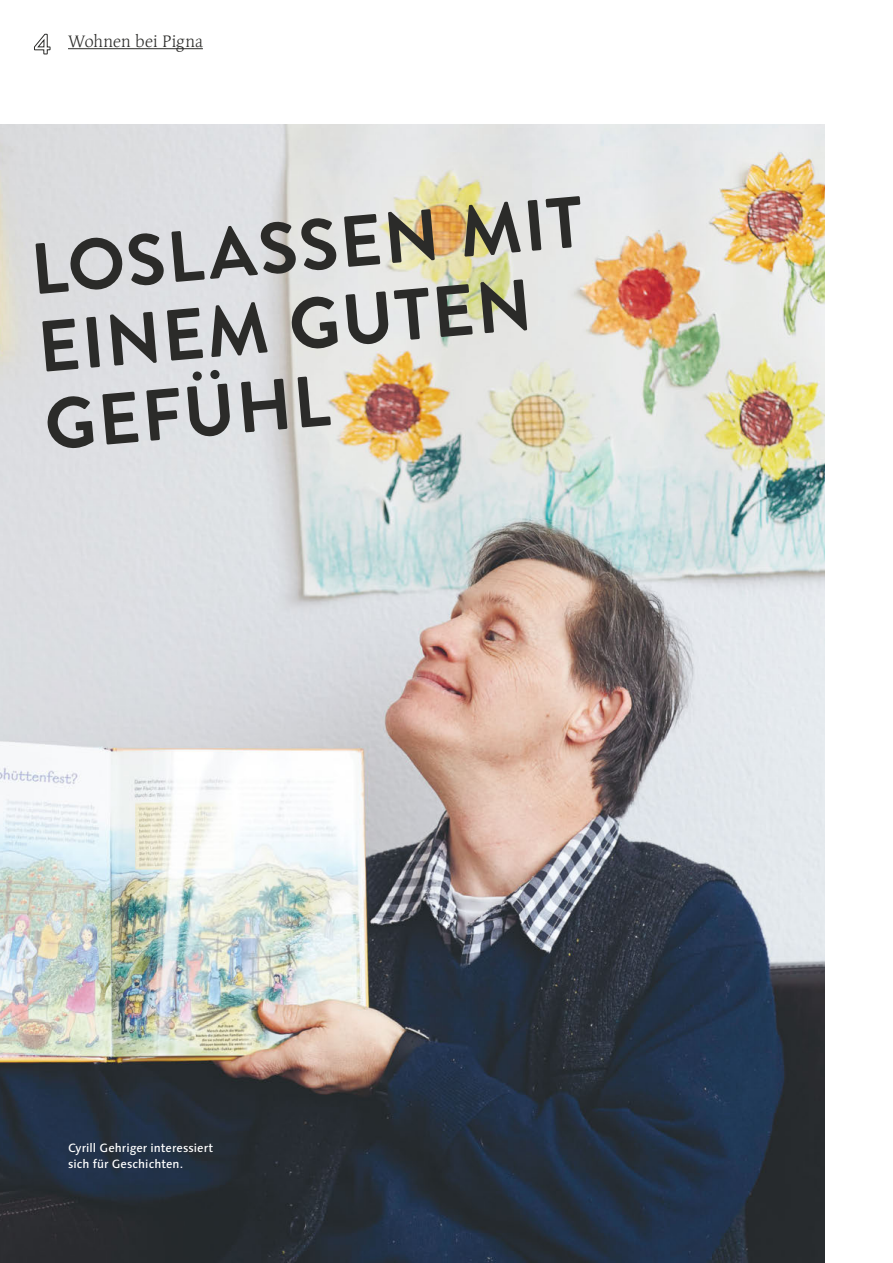
<style>
.page{position:relative;width:893px;height:1263px;background:#fff}
.page>*{position:absolute;margin:0;border:0;box-sizing:border-box;transform-origin:0 0}
.t1{font:700 72px/78px "Brandon Grotesque";color:#2b2b29}
.t2{font:300 16.5px "Linotype Syntax Serif Std";letter-spacing:-.005em;color:#2b2b29}
.t3{font:500 12px/16.5px "Linotype Syntax Os F";letter-spacing:.005em;color:#fff}
</style>
<div class="page">
<img style="left:0;top:124px;width:825px;height:1139px">
<svg style="left:34px;top:33px;width:17px;height:22px"></svg>
<hr style="left:68px;top:48px;width:135px;height:1px;background:#2b2b29">
<h2 class="t2" style="left:68px;top:32px;width:136px">Wohnen bei Pigna</h2>
<h1 class="t1" style="left:28px;top:232px;width:555px;rotate:-5deg">LOSLASSEN MIT<br>EINEM GUTEN<br>GEFÜHL</h1>
<p class="t3" style="left:68px;top:1139px;width:147px">Cyrill Gehriger interessiert sich für Geschichten.</p>
</div>
